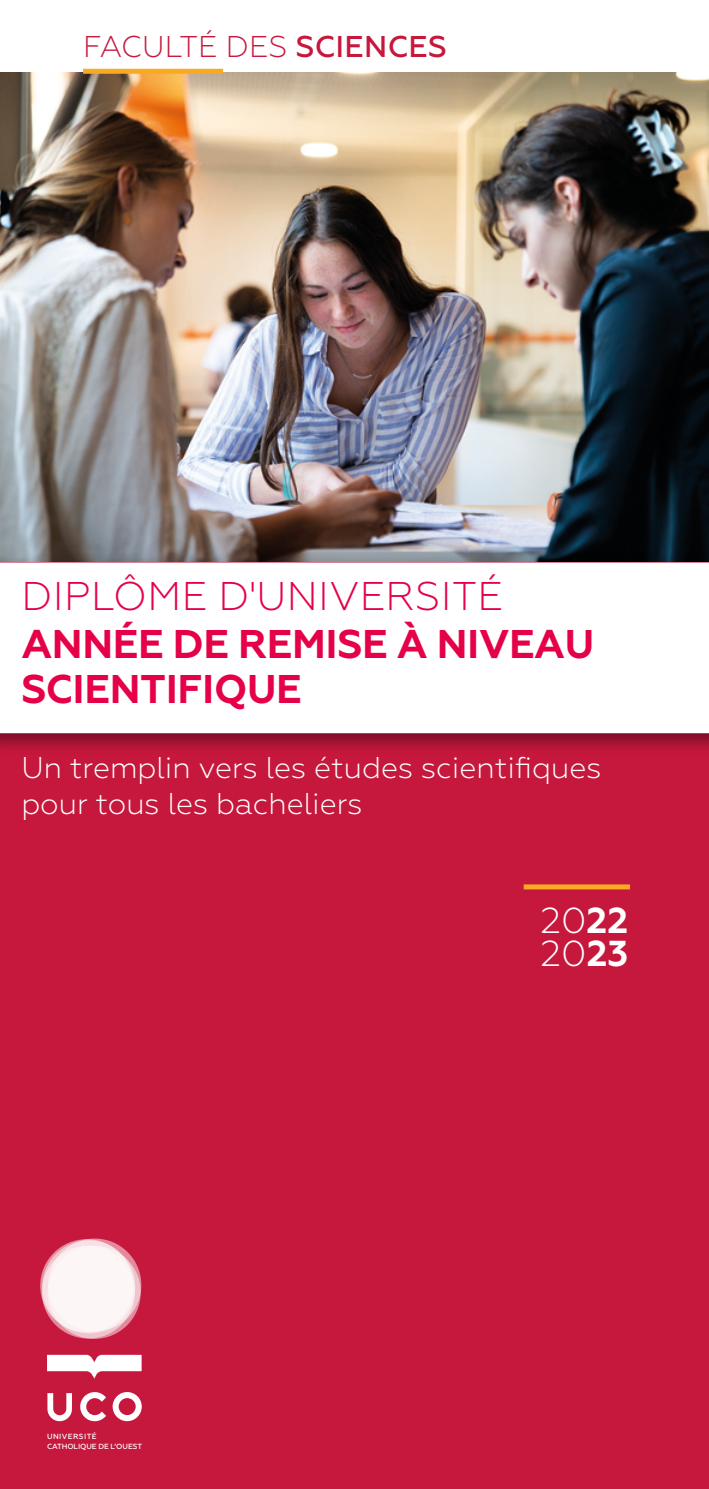
<style>
.page{position:relative;width:709px;height:1489px;background:#fff}
.page>*{position:absolute;margin:0;border:0;box-sizing:border-box;transform-origin:0 0}
.t1{font:700 40px/45px "Geometria";letter-spacing:-.01em;color:#e50048}
.t2{font:300 40px "Geometria";letter-spacing:.01em;color:#e50048}
.t3{font:300 36px/33px "Geometria";color:#fff}
.t4{font:300 30px/36px "Geometria";color:#fff}
.t5{font:300 30px "Geometria";letter-spacing:.01em;color:#c6183d}
.t6{font:500 7.5px/10px "Geometria";color:#fff}
.s1{font-weight:500}
.s2{font-weight:700}
</style>
<div class="page">
<img style="left:0;top:72px;width:709px;height:480px">
<div style="left:0;top:562px;width:709px;height:926px;background:#c6183d"></div>
<div style="left:83px;top:69px;width:140px;height:5px;background:#f8aa23"></div>
<svg style="left:47px;top:1393px;width:25px;height:27px"></svg>
<svg style="left:113px;top:1392px;width:29px;height:28px"></svg>
<svg style="left:80px;top:1392px;width:26px;height:28px"></svg>
<svg style="left:48px;top:1238px;width:93px;height:93px"></svg>
<svg style="left:42px;top:1240px;width:93px;height:93px"></svg>
<svg style="left:48px;top:1245px;width:93px;height:93px;background:#faeef1"></svg>
<svg style="left:47px;top:1354px;width:95px;height:24px"></svg>
<div style="left:523px;top:884px;width:107px;height:5px;background:#f8aa23"></div>
<div style="left:0;top:552px;width:709px;height:204px;background:#000;opacity:.47"></div>
<div style="left:0;top:562px;width:709px;height:171px;background:#fff"></div>
<p class="t5" style="left:83px;top:29px;width:365px">FACULTÉ DES <span class="s1">SCIENCES</span></p>
<h1 class="t2" style="left:22px;top:573px;width:483px">DIPLÔME D'UNIVERSITÉ</h1>
<h1 class="t1" style="left:22px;top:622px;width:574px">ANNÉE DE REMISE À NIVEAU<br>SCIENTIFIQUE</h1>
<p class="t4" style="left:21px;top:749px;width:581px">Un tremplin vers les études scientifiques pour tous les bacheliers</p>
<p class="t6" style="left:47px;top:1431px;width:96px">UNIVERSITÉ<br>CATHOLIQUE DE L’OUEST</p>
<p class="t3" style="left:540px;top:903px;width:89px">20<span class="s2">22<br></span>20<span class="s2">23</span></p>
</div>
